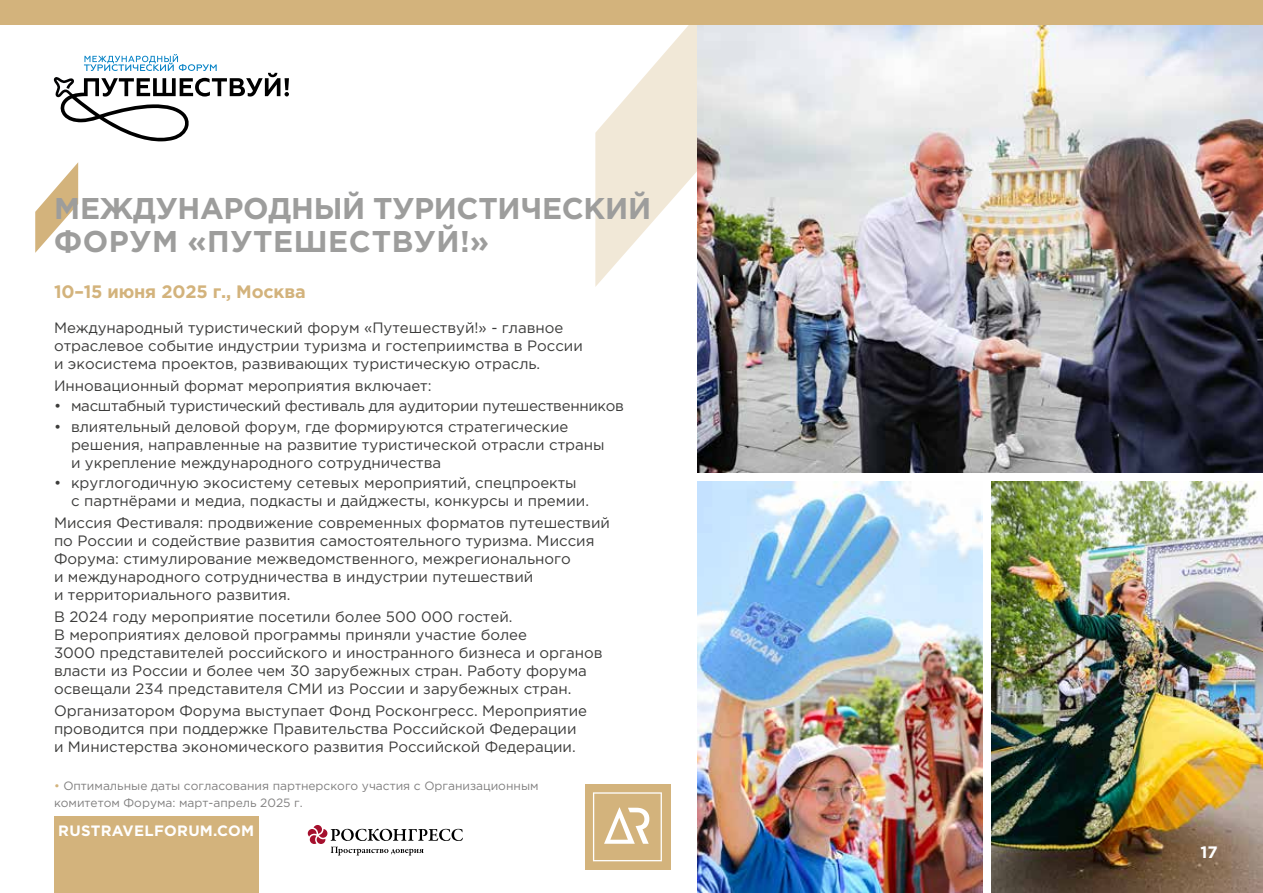
<style>
.page{position:relative;width:1263px;height:893px;background:#fff}
.page>*{position:absolute;margin:0;border:0;box-sizing:border-box;transform-origin:0 0}
.t1{font:700 30px/33px "Gotham Pro";letter-spacing:-.01em;color:#9d9d9c}
.t2{font:700 18px "Gotham Pro";letter-spacing:-.01em;color:#d3b37c}
.t3{font:700 16.5px "Gotham Pro";color:#fff}
.t4{font:15px/18px "Gotham Pro";color:#3c3c3b}
.t5{font:15px "Gotham Pro";letter-spacing:-.02em;color:#3c3c3b}
.t6{font:700 15px "Gotham Pro";letter-spacing:.02em;color:#fff}
.t7{font:12px/16.5px "Gotham Pro";color:#818080}
.s1{color:#d3b37c}
</style>
<div class="page">
<div style="left:54px;top:816px;width:205px;height:77px;background:#d3b37c"></div>
<img style="left:697px;top:481px;width:285px;height:412px">
<img style="left:991px;top:481px;width:272px;height:412px">
<svg style="left:35px;top:162px;width:43px;height:91px"></svg>
<svg style="left:308px;top:825px;width:155px;height:30px"></svg>
<svg style="left:595px;top:25px;width:102px;height:262px;fill:#f1e8d7"></svg>
<div style="left:585px;top:784px;width:85px;height:85px;background:#d3b37c"></div>
<svg style="left:593px;top:792px;width:69px;height:69px"></svg>
<svg style="left:53px;top:54px;width:236px;height:88px"></svg>
<img style="left:697px;top:25px;width:566px;height:447px">
<div style="left:0;top:0;width:1263px;height:25px;background:#d3b37c"></div>
<h1 class="t1" style="left:54px;top:191px;width:598px">МЕЖДУНАРОДНЫЙ ТУРИСТИЧЕСКИЙ<br>ФОРУМ «ПУТЕШЕСТВУЙ!»</h1>
<p class="t2" style="left:54px;top:281px;width:253px">10–15 июня 2025 г., Москва</p>
<p class="t4" style="left:54px;top:319px;width:530px">Международный туристический форум «Путешествуй!» - главное отраслевое событие индустрии туризма и гостеприимства в России и экосистема проектов, развивающих туристическую отрасль.</p>
<p class="t4" style="left:54px;top:377px;width:379px">Инновационный формат мероприятия включает:</p>
<p class="t5" style="left:54px;top:398px;width:571px">• масштабный туристический фестиваль для аудитории путешественников</p>
<p class="t4" style="left:71px;top:417px;width:535px;text-indent:-17px">• влиятельный деловой форум, где формируются стратегические решения, направленные на развитие туристической отрасли страны и укрепление международного сотрудничества</p>
<p class="t4" style="left:71px;top:473px;width:519px;text-indent:-17px">• круглогодичную экосистему сетевых мероприятий, спецпроекты с партнёрами и медиа, подкасты и дайджесты, конкурсы и премии.</p>
<p class="t4" style="left:54px;top:514px;width:557px">Миссия Фестиваля: продвижение современных форматов путешествий по России и содействие развития самостоятельного туризма. Миссия Форума: стимулирование межведомственного, межрегионального<br>и международного сотрудничества в индустрии путешествий<br>и территориального развития.</p>
<p class="t4" style="left:54px;top:608px;width:550px">В 2024 году мероприятие посетили более 500 000 гостей.<br>В мероприятиях деловой программы приняли участие более<br>3000 представителей российского и иностранного бизнеса и органов власти из России и более чем 30 зарубежных стран. Работу форума освещали 234 представителя СМИ из России и зарубежных стран.</p>
<p class="t4" style="left:54px;top:702px;width:534px">Организатором Форума выступает Фонд Росконгресс. Мероприятие проводится при поддержке Правительства Российской Федерации и Министерства экономического развития Российской Федерации.</p>
<p class="t7" style="left:54px;top:777px;width:486px"><span class="s1">•</span> Оптимальные даты согласования партнерского участия с Организационным комитетом Форума: март-апрель 2025 г.</p>
<p class="t6" style="left:58px;top:822px;width:197px">RUSTRAVELFORUM.COM</p>
<p class="t3" style="left:1200px;top:843px;width:19px">17</p>
</div>
